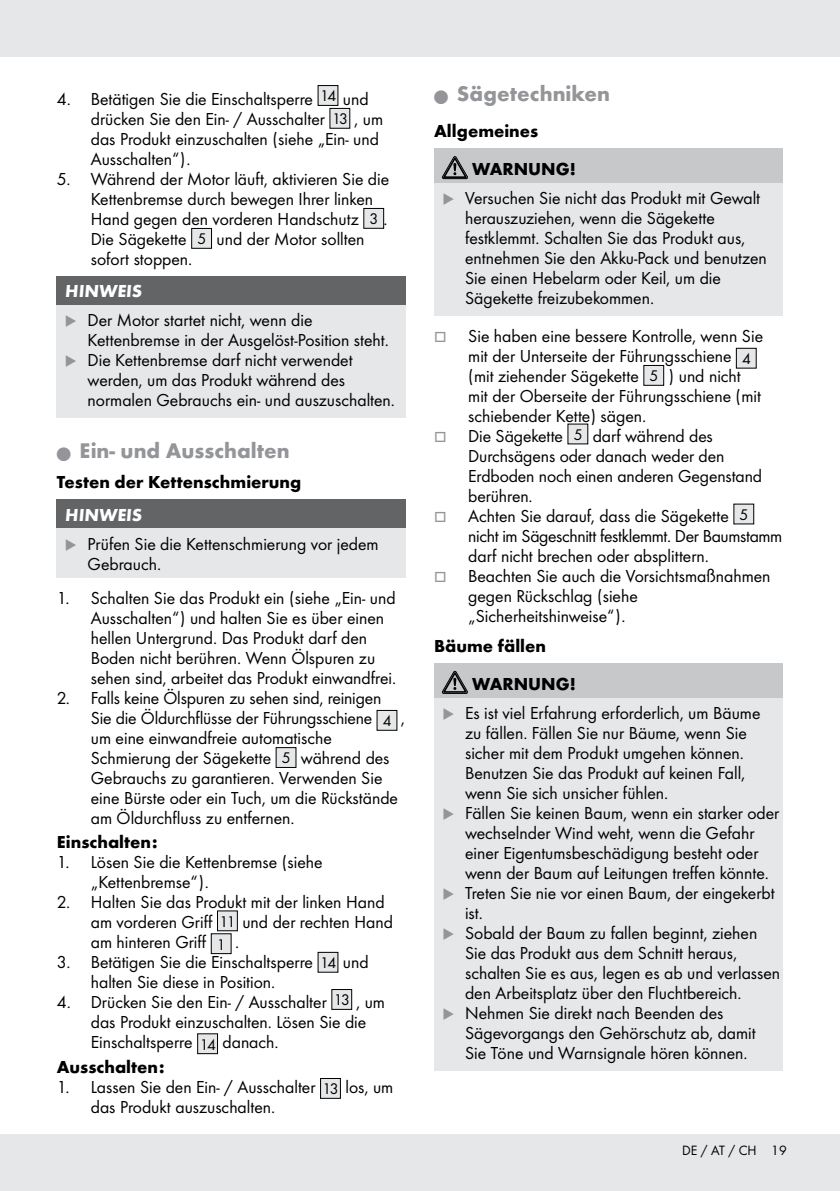
<style>
.page{position:relative;width:840px;height:1191px;background:#fff}
.page>*{position:absolute;margin:0;border:0;box-sizing:border-box;transform-origin:0 0}
.t1{font:700 22px "Futura";color:#939598}
.t2{font:18px/20px "Futura Boo";color:#000}
.t3{font:700 18px/38px "Futura";color:#000}
.t4{font:700 18px "Futura";color:#fff}
.t5{font:14px "Futura Boo";color:#000}
.s1{font-size:16px}
.s2{color:#939598}
.s3{font-family:"European Pi Three";font-weight:400;font-size:14px}
</style>
<div class="page">
<div style="left:0;top:0;width:839px;height:57px;background:#e6e7e8"></div>
<div style="left:0;top:1134px;width:839px;height:57px;background:#e6e7e8"></div>
<div style="left:318px;top:86px;width:20px;height:19px;background:#e6e7e8"></div>
<div style="left:317px;top:85px;width:21px;height:21px;border:1px solid #000"></div>
<div style="left:330px;top:108px;width:19px;height:20px;background:#e6e7e8"></div>
<div style="left:329px;top:108px;width:21px;height:21px;border:1px solid #000"></div>
<div style="left:363px;top:208px;width:20px;height:20px;background:#e6e7e8"></div>
<div style="left:363px;top:208px;width:21px;height:21px;border:1px solid #000"></div>
<div style="left:191px;top:228px;width:20px;height:20px;background:#e6e7e8"></div>
<div style="left:191px;top:228px;width:21px;height:21px;border:1px solid #000"></div>
<div style="left:57px;top:276px;width:349px;height:29px;background:#636466"></div>
<div style="left:57px;top:305px;width:349px;height:112px;background:#e6e7e8"></div>
<div style="left:57px;top:499px;width:349px;height:29px;background:#636466"></div>
<div style="left:57px;top:528px;width:349px;height:50px;background:#e6e7e8"></div>
<div style="left:377px;top:710px;width:19px;height:20px;background:#e6e7e8"></div>
<div style="left:376px;top:710px;width:21px;height:21px;border:1px solid #000"></div>
<div style="left:276px;top:747px;width:20px;height:20px;background:#e6e7e8"></div>
<div style="left:275px;top:747px;width:21px;height:21px;border:1px solid #000"></div>
<div style="left:217px;top:911px;width:20px;height:19px;background:#e6e7e8"></div>
<div style="left:217px;top:910px;width:21px;height:21px;border:1px solid #000"></div>
<div style="left:211px;top:933px;width:20px;height:20px;background:#e6e7e8"></div>
<div style="left:211px;top:933px;width:20px;height:21px;border:1px solid #000"></div>
<div style="left:318px;top:952px;width:20px;height:20px;background:#e6e7e8"></div>
<div style="left:331px;top:989px;width:20px;height:20px;background:#e6e7e8"></div>
<div style="left:331px;top:989px;width:21px;height:21px;border:1px solid #000"></div>
<div style="left:197px;top:1033px;width:20px;height:20px;background:#e6e7e8"></div>
<div style="left:197px;top:1033px;width:21px;height:21px;border:1px solid #000"></div>
<div style="left:320px;top:1078px;width:20px;height:20px;background:#e6e7e8"></div>
<div style="left:320px;top:1078px;width:21px;height:20px;border:1px solid #000"></div>
<div style="left:434px;top:149px;width:348px;height:34px;background:#c7c8ca"></div>
<div style="left:434px;top:183px;width:348px;height:133px;background:#e6e7e8"></div>
<svg style="left:442px;top:156px;width:25px;height:23px"></svg>
<div style="left:736px;top:348px;width:19px;height:20px;background:#e6e7e8"></div>
<div style="left:735px;top:348px;width:21px;height:21px;border:1px solid #000"></div>
<div style="left:643px;top:365px;width:20px;height:20px;background:#e6e7e8"></div>
<div style="left:643px;top:365px;width:20px;height:21px;border:1px solid #000"></div>
<div style="left:567px;top:424px;width:20px;height:20px;background:#e6e7e8"></div>
<div style="left:733px;top:504px;width:20px;height:20px;background:#e6e7e8"></div>
<div style="left:434px;top:663px;width:348px;height:35px;background:#c7c8ca"></div>
<div style="left:434px;top:698px;width:348px;height:372px;background:#e6e7e8"></div>
<svg style="left:442px;top:671px;width:25px;height:22px"></svg>
<p class="t2" style="left:91px;top:88px;width:293px;text-indent:-34px">4. Betätigen Sie die Einschaltsperre <sup>14</sup> und drücken Sie den Ein- / Ausschalter <span class="s1">13</span> , um das Produkt einzuschalten (siehe „Ein- und Ausschalten“).</p>
<p class="t2" style="left:91px;top:168px;width:300px;text-indent:-34px">5. Während der Motor läuft, aktivieren Sie die Kettenbremse durch bewegen Ihrer linken Hand gegen den vorderen Handschutz <span class="s1">3</span> .<br>Die Sägekette <span class="s1">5</span> und der Motor sollten sofort stoppen.</p>
<p class="t4" style="left:65px;top:278px;width:80px">HINWEIS</p>
<p class="t2" style="left:88px;top:309px;width:302px;text-indent:-23px"><span class="s2">◆</span> Der Motor startet nicht, wenn die<br>Kettenbremse in der Ausgelöst-Position steht.</p>
<p class="t2" style="left:88px;top:349px;width:309px;text-indent:-23px"><span class="s2">◆</span> Die Kettenbremse darf nicht verwendet werden, um das Produkt während des normalen Gebrauchs ein- und auszuschalten.</p>
<p class="t1" style="left:57px;top:434px;width:234px"><span class="s3">Q</span> Ein- und Ausschalten</p>
<p class="t3" style="left:57px;top:462px;width:246px">Testen der Kettenschmierung</p>
<p class="t4" style="left:65px;top:501px;width:80px">HINWEIS</p>
<p class="t2" style="left:88px;top:533px;width:292px;text-indent:-23px"><span class="s2">◆</span> Prüfen Sie die Kettenschmierung vor jedem<br>Gebrauch.</p>
<p class="t2" style="left:91px;top:586px;width:307px;text-indent:-34px">1. Schalten Sie das Produkt ein (siehe „Ein- und Ausschalten“) und halten Sie es über einen hellen Untergrund. Das Produkt darf den Boden nicht berühren. Wenn Ölspuren zu sehen sind, arbeitet das Produkt einwandfrei.</p>
<p class="t2" style="left:91px;top:686px;width:315px;text-indent:-34px">2. Falls keine Ölspuren zu sehen sind, reinigen Sie die Öldurchflüsse der Führungsschiene <sub>4</sub> , um eine einwandfreie automatische Schmierung der Sägekette <span class="s1">5</span> während des Gebrauchs zu garantieren. Verwenden Sie eine Bürste oder ein Tuch, um die Rückstände am Öldurchfluss zu entfernen.</p>
<p class="t3" style="left:57px;top:822px;width:102px">Einschalten:</p>
<p class="t2" style="left:91px;top:851px;width:233px;text-indent:-34px">1. Lösen Sie die Kettenbremse (siehe „Kettenbremse“).</p>
<p class="t2" style="left:91px;top:891px;width:303px;text-indent:-34px">2. Halten Sie das Produkt mit der linken Hand am vorderen Griff <span class="s1">11</span> und der rechten Hand am hinteren Griff <span class="s1">1</span> .</p>
<p class="t2" style="left:91px;top:951px;width:279px;text-indent:-34px">3. Betätigen Sie die Einschaltsperre <span class="s1">14</span> und halten Sie diese in Position.</p>
<p class="t2" style="left:91px;top:991px;width:295px;text-indent:-34px">4. Drücken Sie den Ein- / Ausschalter <sup>13</sup> , um das Produkt einzuschalten. Lösen Sie die<br>Einschaltsperre <span class="s1">14</span> danach.</p>
<p class="t3" style="left:57px;top:1046px;width:109px">Ausschalten:</p>
<p class="t2" style="left:91px;top:1076px;width:304px;text-indent:-34px">1. Lassen Sie den Ein- / Ausschalter <span class="s1">13</span> los, um das Produkt auszuschalten.</p>
<p class="t1" style="left:434px;top:78px;width:177px"><span class="s3">Q</span> Sägetechniken</p>
<p class="t3" style="left:471px;top:111px;width:105px;text-indent:-38px">Allgemeines<br>WARNUNG!</p>
<p class="t2" style="left:465px;top:187px;width:303px;text-indent:-23px"><span class="s2">◆</span> Versuchen Sie nicht das Produkt mit Gewalt herauszuziehen, wenn die Sägekette festklemmt. Schalten Sie das Produkt aus, entnehmen Sie den Akku-Pack und benutzen Sie einen Hebelarm oder Keil, um die Sägekette freizubekommen.</p>
<p class="t2" style="left:468px;top:324px;width:296px;text-indent:-34px"><span class="s2">□</span> Sie haben eine bessere Kontrolle, wenn Sie mit der Unterseite der Führungsschiene <sub>4 </sub>(mit ziehender Sägekette <span class="s1">5</span> ) und nicht mit der Oberseite der Führungsschiene (mit schiebender Kette) sägen.</p>
<p class="t2" style="left:468px;top:424px;width:295px;text-indent:-34px"><span class="s2">□</span> Die Sägekette <span class="s1">5</span> darf während des<br>Durchsägens oder danach weder den<br>Erdboden noch einen anderen Gegenstand berühren.</p>
<p class="t2" style="left:468px;top:504px;width:315px;text-indent:-34px"><span class="s2">□</span> Achten Sie darauf, dass die Sägekette <span class="s1">5 </span>nicht im Sägeschnitt festklemmt. Der Baumstamm darf nicht brechen oder absplittern.</p>
<p class="t2" style="left:468px;top:564px;width:303px;text-indent:-34px"><span class="s2">□</span> Beachten Sie auch die Vorsichtsmaßnahmen gegen Rückschlag (siehe „Sicherheitshinweise“).</p>
<p class="t3" style="left:471px;top:625px;width:105px;text-indent:-38px">Bäume fällen<br>WARNUNG!</p>
<p class="t2" style="left:465px;top:702px;width:297px;text-indent:-23px"><span class="s2">◆</span> Es ist viel Erfahrung erforderlich, um Bäume zu fällen. Fällen Sie nur Bäume, wenn Sie sicher mit dem Produkt umgehen können.<br>Benutzen Sie das Produkt auf keinen Fall, wenn Sie sich unsicher fühlen.</p>
<p class="t2" style="left:465px;top:802px;width:316px;text-indent:-23px"><span class="s2">◆</span> Fällen Sie keinen Baum, wenn ein starker oder wechselnder Wind weht, wenn die Gefahr einer Eigentumsbeschädigung besteht oder wenn der Baum auf Leitungen treffen könnte.</p>
<p class="t2" style="left:465px;top:882px;width:311px;text-indent:-23px"><span class="s2">◆</span> Treten Sie nie vor einen Baum, der eingekerbt ist.</p>
<p class="t2" style="left:465px;top:922px;width:316px;text-indent:-23px"><span class="s2">◆</span> Sobald der Baum zu fallen beginnt, ziehen Sie das Produkt aus dem Schnitt heraus, schalten Sie es aus, legen es ab und verlassen den Arbeitsplatz über den Fluchtbereich.</p>
<p class="t2" style="left:465px;top:1002px;width:292px;text-indent:-23px"><span class="s2">◆</span> Nehmen Sie direkt nach Beenden des<br>Sägevorgangs den Gehörschutz ab, damit<br>Sie Töne und Warnsignale hören können.</p>
<p class="t5" style="left:681px;top:1140px;width:106px">DE / AT / CH 19</p>
</div>
